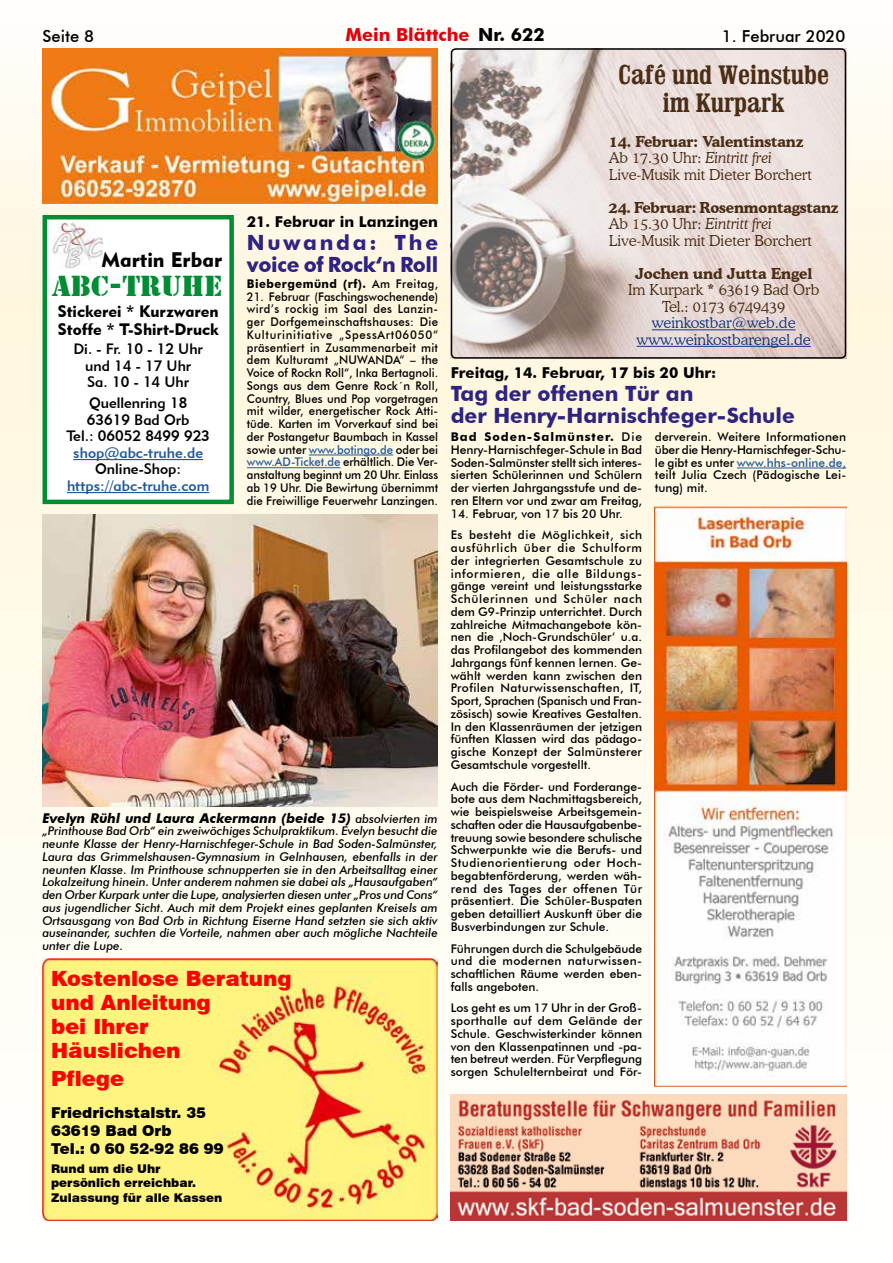
<style>
.page{position:relative;width:893px;height:1263px;background:#fff}
.page>*{position:absolute;margin:0;border:0;box-sizing:border-box;transform-origin:0 0}
.t1{font:27px/28.5px "Cleveland Condensed";color:#4b2d15;text-align:center}
.t2{font:27px "Stamp Plain";color:#008d34}
.t3{font:700 21px/22.5px "Futura BT";color:#2e2382}
.t4{font:900 21px/24px "Swiss 721 BT";color:#f00}
.t5{font:21px "Geometric 415 BT Black A";color:#000}
.t6{font:700 18px "Futura BT";color:#e3000b}
.t7{font:16.5px/18px "Geometric 415 BT Black A";color:#000}
.t8{font:500 16.5px "Futura BT";color:#000}
.t9{font:300 15px/16.5px "Cooper BT";color:#4b2d15}
.t10{font:15px/16.5px "Geometric 415 BT Medium A";color:#000;text-align:center}
.t11{font:700 15px "Futura BT";color:#000}
.t12{font:900 15px/18px "Swiss 721 BT";color:#000}
.t13{font:300 15px/16.5px "Cooper BT";color:#15347a;text-align:center}
.t14{font:15px "Geometric 415 BT Medium A";color:#22599b}
.t15{font:700 15px "Cooper BT";color:#4b2d15}
.t16{font:italic 700 13.5px "Futura BT";color:#000}
.t17{font:500 12px/12.8px "Futura BT";color:#000;text-align:justify}
.t18{font:italic 500 12px/12.8px "Futura BT";color:#000;text-align:justify}
.t19{font:500 12px/12.8px "Futura BT";color:#000;text-align:justify;scale:.95 1}
.t20{font:900 12px/14.4px "Swiss 721 BT";color:#000}
.t21{font:500 12px/21.8px "Futura BT";letter-spacing:.04em;color:#000}
.t22{font:700 12px "Futura BT";letter-spacing:.04em;color:#000;scale:.95 1}
.s1{color:#000}
.s2{font-weight:500}
.s3{color:#22599b}
.s4{font-weight:500;font-size:12px}
.s5{font-weight:700}
.s6{font-style:italic}
</style>
<div class="page">
<img style="left:0;top:48px;width:893px;height:1173px">
<img style="left:655px;top:507px;width:191px;height:579px">
<img style="left:451px;top:1095px;width:395px;height:125px">
<img style="left:43px;top:515px;width:395px;height:292px">
<div style="left:43px;top:215px;width:191px;height:289px;background:#fff;border:4px solid #008d34"></div>
<img style="left:52px;top:222px;width:51px;height:47px">
<hr style="left:73px;top:459px;width:130px;height:1px;background:#22599b">
<hr style="left:67px;top:492px;width:142px;height:1px;background:#22599b">
<img style="left:42px;top:49px;width:396px;height:154px">
<img style="left:451px;top:48px;width:395px;height:311px">
<hr style="left:652px;top:329px;width:144px;height:1px;background:#15347a">
<hr style="left:637px;top:346px;width:174px;height:1px;background:#15347a">
<div style="left:451px;top:48px;width:395px;height:311px;border:2px solid #000;border-radius:4px"></div>
<hr style="left:737px;top:467px;width:109px;height:1px;background:#22599b">
<hr style="left:309px;top:454px;width:84px;height:1px;background:#22599b">
<hr style="left:247px;top:467px;width:94px;height:1px;background:#22599b">
<img style="left:42px;top:959px;width:396px;height:261px">
<h3 class="t8" style="left:43px;top:26px;width:53px">Seite 8</h3>
<h3 class="t6" style="left:345px;top:24px;width:201px">Mein Blättche <span class="s1">Nr. 622</span></h3>
<h3 class="t8" style="left:722px;top:26px;width:125px">1. Februar 2020</h3>
<h2 class="t5" style="left:102px;top:247px;width:122px">Martin Erbar</h2>
<h1 class="t2" style="left:52px;top:268px;width:172px">ABC-TRUHE</h1>
<h3 class="t7" style="left:58px;top:302px;width:162px">Stickerei * Kurzwaren<br>Stoffe * T-Shirt-Druck</h3>
<p class="t10" style="left:73px;top:341px;width:131px">Di. - Fr. 10 - 12 Uhr und 14 - 17 Uhr<br>Sa. 10 - 14 Uhr</p>
<p class="t10" style="left:66px;top:395px;width:145px">Quellenring 18<br>63619 Bad Orb<br>Tel.: 06052 8499 923</p>
<p class="t14" style="left:73px;top:443px;width:131px">shop@abc-truhe.de</p>
<p class="t10" style="left:95px;top:461px;width:87px">Online-Shop:</p>
<p class="t14" style="left:67px;top:476px;width:144px">https://abc-truhe.com</p>
<p class="t11" style="left:247px;top:213px;width:193px">21. Februar in Lanzingen</p>
<h2 class="t3" style="left:247px;top:231px;width:193px">Nuwanda: The voice of Rock‘n Roll</h2>
<p class="t22" style="left:247px;top:276px;width:203px">Biebergemünd (rf). <span class="s2">Am Freitag,</span></p>
<p class="t19" style="left:247px;top:290px;width:203px">21. Februar (Faschingswochenende) wird’s rockig im Saal des Lanzin&shy;ger Dorfgemeinschaftshauses: Die Kulturinitiative „SpessArt06050“ präsentiert in Zusammenarbeit mit dem Kulturamt „NUWANDA“ – the Voice of Rockn Roll“, Inka Bertagnoli.<br>Songs aus dem Genre Rock´n Roll, Country, Blues und Pop vorgetragen mit wilder, energetischer Rock Atti&shy;tüde. Karten im Vorverkauf sind bei der Postangetur Baumbach in Kassel sowie unter <span class="s3">www.botingo.de</span> oder bei <span class="s3">www.AD-Ticket.de</span> erhältlich. Die Ver&shy;anstaltung beginnt um 20 Uhr. Einlass ab 19 Uhr. Die Bewirtung übernimmt die Freiwillige Feuerwehr Lanzingen.</p>
<p class="t16" style="left:42px;top:809px;width:397px">Evelyn Rühl und Laura Ackermann (beide 15) <span class="s4">absolvierten im</span></p>
<p class="t18" style="left:42px;top:824px;width:397px">„Printhouse Bad Orb“ ein zweiwöchiges Schulpraktikum. Evelyn besucht die neunte Klasse der Henry-Harnischfeger-Schule in Bad Soden-Salmünster, Laura das Grimmelshausen-Gymnasium in Gelnhausen, ebenfalls in der neunten Klasse. Im Printhouse schnupperten sie in den Arbeitsalltag einer Lokalzeitung hinein. Unter anderem nahmen sie dabei als „Hausaufgaben“ den Orber Kurpark unter die Lupe, analysierten diesen unter „Pros und Cons“ aus jugendlicher Sicht. Auch mit dem Projekt eines geplanten Kreisels am Ortsausgang von Bad Orb in Richtung Eiserne Hand setzten sie sich aktiv auseinander, suchten die Vorteile, nahmen aber auch mögliche Nachteile unter die Lupe.</p>
<h2 class="t4" style="left:51px;top:966px;width:242px">Kostenlose Beratung und Anleitung<br>bei Ihrer<br>Häuslichen</h2>
<h2 class="t4" style="left:51px;top:1067px;width:74px">Pflege</h2>
<p class="t12" style="left:51px;top:1103px;width:174px">Friedrichstalstr. 35<br>63619 Bad Orb<br>Tel.: 0 60 52-92 86 99</p>
<p class="t20" style="left:51px;top:1161px;width:173px">Rund um die Uhr persönlich erreichbar.<br>Zulassung für alle Kassen</p>
<h1 class="t1" style="left:618px;top:60px;width:212px">Café und Weinstube im Kurpark</h1>
<p class="t9" style="left:609px;top:133px;width:205px"><span class="s5">14. Februar: Valentinstanz<br></span>Ab 17.30 Uhr: <span class="s6">Eintritt frei<br></span>Live-Musik mit Dieter Borchert</p>
<p class="t9" style="left:609px;top:199px;width:231px"><span class="s5">24. Februar: Rosenmontagstanz<br></span>Ab 15.30 Uhr: <span class="s6">Eintritt frei<br></span>Live-Musik mit Dieter Borchert</p>
<p class="t15" style="left:635px;top:264px;width:179px">Jochen und Jutta Engel</p>
<p class="t9" style="left:628px;top:282px;width:193px;text-align:center">Im Kurpark * 63619 Bad Orb<br>Tel.: 0173 6749439</p>
<p class="t13" style="left:637px;top:315px;width:176px">weinkostbar@web.de www.weinkostbarengel.de</p>
<p class="t11" style="left:451px;top:364px;width:267px">Freitag, 14. Februar, 17 bis 20 Uhr:</p>
<h2 class="t3" style="left:451px;top:382px;width:346px">Tag der offenen Tür an<br>der Henry-Harnischfeger-Schule</h2>
<p class="t17" style="left:655px;top:430px;width:193px">derverein. Weitere Informationen über die Henry-Harnischfeger-Schu&shy;le gibt es unter <span class="s3">www.hhs-online.de, </span>teilt Julia Czech (Pädogische Lei&shy;tung) mit.</p>
<p class="t17" style="left:451px;top:430px;width:193px"><span class="s5">Bad Soden-Salmünster.</span> Die Henry-Harnischfeger-Schule in Bad Soden-Salmünster stellt sich interes&shy;sierten Schülerinnen und Schülern der vierten Jahrgangsstufe und de&shy;ren Eltern vor und zwar am Freitag,</p>
<p class="t21" style="left:451px;top:502px;width:193px">14. Februar, von 17 bis 20 Uhr.<br>Es besteht die Möglichkeit, sich</p>
<p class="t17" style="left:451px;top:541px;width:193px">ausführlich über die Schulform der integrierten Gesamtschule zu informieren, die alle Bildungs&shy;gänge vereint und leistungsstarke Schülerinnen und Schüler nach dem G9-Prinzip unterrichtet. Durch zahlreiche Mitmachangebote kön&shy;nen die ‚Noch-Grundschüler‘ u.a. das Profilangebot des kommenden Jahrgangs fünf kennen lernen. Ge&shy;wählt werden kann zwischen den Profilen Naturwissenschaften, IT, Sport, Sprachen (Spanisch und Fran&shy;zösisch) sowie Kreatives Gestalten.<br>In den Klassenräumen der jetzigen fünften Klassen wird das pädago&shy;gische Konzept der Salmünsterer Gesamtschule vorgestellt.</p>
<p class="t17" style="left:451px;top:780px;width:193px">Auch die Förder- und Forderange&shy;bote aus dem Nachmittagsbereich, wie beispielsweise Arbeitsgemein&shy;schaften oder die Hausaufgabenbe&shy;treuung sowie besondere schulische Schwerpunkte wie die Berufs- und Studienorientierung oder Hoch&shy;begabtenförderung, werden wäh&shy;rend des Tages der offenen Tür präsentiert. Die Schüler-Buspaten geben detailliert Auskunft über die Busverbindungen zur Schule.</p>
<p class="t17" style="left:451px;top:942px;width:193px">Führungen durch die Schulgebäude und die modernen naturwissen&shy;schaftlichen Räume werden eben&shy;falls angeboten.</p>
<p class="t17" style="left:451px;top:1002px;width:193px">Los geht es um 17 Uhr in der Groß&shy;sporthalle auf dem Gelände der Schule. Geschwisterkinder können von den Klassenpatinnen und -pa&shy;ten betreut werden. Für Verpflegung sorgen Schulelternbeirat und För-</p>
</div>
